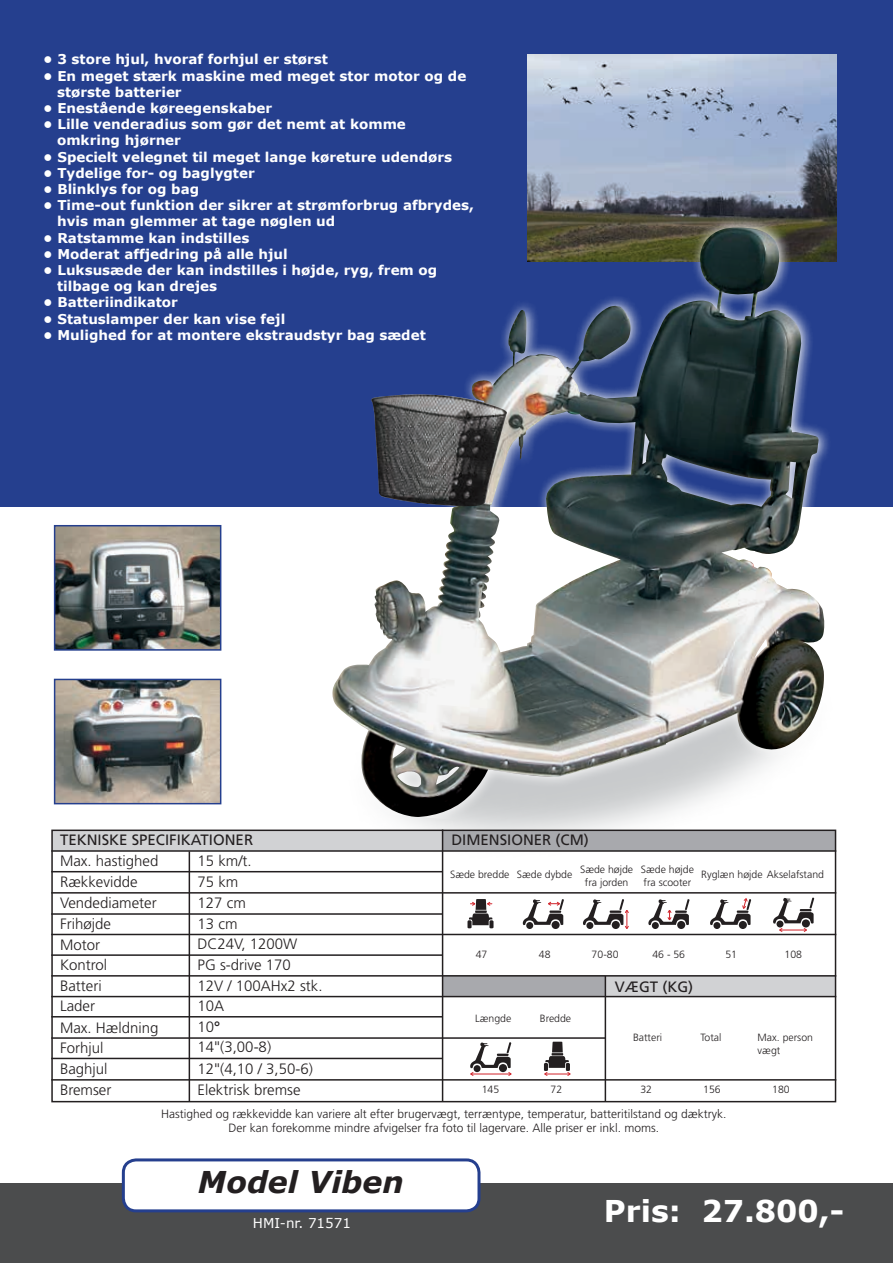
<style>
.page{position:relative;width:893px;height:1263px;background:#fff}
.page>*{position:absolute;margin:0;border:0;box-sizing:border-box;transform-origin:0 0}
.t1{font:700 30px "Verdana";color:#fff}
.t2{font:italic 700 30px "Verdana";color:#231f20}
.t3{font:300 15px/20.9px "Frutiger";color:#231f20}
.t4{font:15px "Frutiger";color:#231f20}
.t5{font:700 13.5px/16.2px "Verdana";color:#fff}
.t6{font:13.5px "Verdana";color:#fff}
.t7{font:300 12px/14.4px "Frutiger";color:#231f20;text-align:center}
.t8{font:300 10.5px/12.6px "Frutiger";color:#231f20}
.s1{font-weight:700}
.s2{font-family:"Helvetica Neue";font-weight:400;font-stretch:condensed}
</style>
<div class="page">
<div style="left:0;top:0;width:893px;height:507px;background:#253f8e"></div>
<img style="left:528px;top:54px;width:308px;height:132px">
<div style="left:0;top:1183px;width:893px;height:80px;background:#4b4c4d"></div>
<div style="left:123px;top:1160px;width:356px;height:51px;background:#fff;border-radius:13px"></div>
<div style="left:122px;top:1158px;width:358px;height:54px;border:3px solid #253f8e;border-radius:13px"></div>
<img style="left:275px;top:848px;width:562px;height:118px">
<svg style="left:332px;top:186px;width:505px;height:662px"></svg>
<img style="left:374px;top:229px;width:351px;height:392px">
<img style="left:368px;top:394px;width:139px;height:113px">
<img style="left:57px;top:682px;width:161px;height:119px">
<div style="left:54px;top:679px;width:167px;height:125px;border:2px solid #253f8e"></div>
<img style="left:57px;top:528px;width:161px;height:120px">
<div style="left:54px;top:525px;width:167px;height:126px;border:2px solid #253f8e"></div>
<div style="left:443px;top:830px;width:393px;height:21px;background:#a8a9ad"></div>
<div style="left:443px;top:976px;width:163px;height:20px;background:#a8a9ad"></div>
<div style="left:606px;top:976px;width:230px;height:20px;background:#d1d2d4"></div>
<div style="left:52px;top:830px;width:391px;height:21px;background:#d1d2d4"></div>
<div style="left:51px;top:829px;width:785px;height:273px;border:2px solid #231f20"></div>
<hr style="left:442px;top:829px;width:1px;height:272px;background:#231f20">
<hr style="left:605px;top:976px;width:1px;height:125px;background:#231f20">
<hr style="left:189px;top:851px;width:1px;height:251px;background:#231f20">
<hr style="left:51px;top:850px;width:785px;height:2px;background:#231f20">
<hr style="left:51px;top:892px;width:785px;height:1px;background:#231f20">
<hr style="left:51px;top:934px;width:785px;height:1px;background:#231f20">
<hr style="left:51px;top:975px;width:785px;height:1px;background:#231f20">
<hr style="left:51px;top:1079px;width:785px;height:1px;background:#231f20">
<hr style="left:51px;top:871px;width:391px;height:1px;background:#231f20">
<hr style="left:51px;top:913px;width:391px;height:2px;background:#231f20">
<hr style="left:51px;top:954px;width:391px;height:2px;background:#231f20">
<hr style="left:51px;top:996px;width:785px;height:1px;background:#231f20">
<hr style="left:51px;top:1016px;width:391px;height:1px;background:#231f20">
<hr style="left:51px;top:1037px;width:554px;height:2px;background:#231f20">
<hr style="left:51px;top:1058px;width:391px;height:1px;background:#231f20">
<div style="left:526px;top:922px;width:7px;height:7px;background:#231f20;border-radius:50%"></div>
<div style="left:552px;top:921px;width:8px;height:8px;background:#231f20;border-radius:50%"></div>
<div style="left:652px;top:922px;width:7px;height:7px;background:#231f20;border-radius:50%"></div>
<div style="left:677px;top:921px;width:8px;height:8px;background:#231f20;border-radius:50%"></div>
<div style="left:713px;top:922px;width:7px;height:7px;background:#231f20;border-radius:50%"></div>
<div style="left:739px;top:921px;width:8px;height:8px;background:#231f20;border-radius:50%"></div>
<svg style="left:467px;top:899px;width:26px;height:29px"></svg>
<svg style="left:522px;top:899px;width:42px;height:26px"></svg>
<svg style="left:648px;top:899px;width:42px;height:26px"></svg>
<svg style="left:709px;top:897px;width:42px;height:28px"></svg>
<svg style="left:582px;top:899px;width:48px;height:30px"></svg>
<svg style="left:772px;top:897px;width:42px;height:36px"></svg>
<svg style="left:544px;top:1041px;width:27px;height:35px"></svg>
<svg style="left:470px;top:1042px;width:42px;height:34px"></svg>
<p class="t5" style="left:43px;top:51px;width:286px">• 3 store hjul, hvoraf forhjul er størst</p>
<p class="t5" style="left:57px;top:68px;width:411px;text-indent:-14px">• En meget stærk maskine med meget stor motor og de største batterier</p>
<p class="t5" style="left:43px;top:100px;width:230px">• Enestående køreegenskaber</p>
<p class="t5" style="left:57px;top:116px;width:350px;text-indent:-14px">• Lille venderadius som gør det nemt at komme omkring hjørner</p>
<p class="t5" style="left:43px;top:149px;width:411px">• Specielt velegnet til meget lange køreture udendørs</p>
<p class="t5" style="left:43px;top:165px;width:213px">• Tydelige for- og baglygter</p>
<p class="t5" style="left:43px;top:181px;width:157px">• Blinklys for og bag</p>
<p class="t5" style="left:57px;top:197px;width:418px;text-indent:-14px">• Time-out funktion der sikrer at strømforbrug afbrydes, hvis man glemmer at tage nøglen ud</p>
<p class="t5" style="left:43px;top:230px;width:208px">• Ratstamme kan indstilles</p>
<p class="t5" style="left:43px;top:246px;width:246px">• Moderat affjedring på alle hjul</p>
<p class="t5" style="left:57px;top:262px;width:382px;text-indent:-14px">• Luksusæde der kan indstilles i højde, ryg, frem og tilbage og kan drejes</p>
<p class="t5" style="left:43px;top:294px;width:136px">• Batteriindikator</p>
<p class="t5" style="left:43px;top:311px;width:244px">• Statuslamper der kan vise fejl</p>
<p class="t5" style="left:43px;top:327px;width:384px">• Mulighed for at montere ekstraudstyr bag sædet</p>
<p class="t4" style="left:60px;top:831px;width:195px">TEKNISKE SPECIFIKATIONER</p>
<p class="t4" style="left:451px;top:831px;width:139px">DIMENSIONER (CM)</p>
<p class="t3" style="left:60px;top:850px;width:100px">Max. hastighed</p>
<p class="t3" style="left:60px;top:871px;width:100px">Rækkevidde<br>Vendediameter<br>Frihøjde<br>Motor<br>Kontrol<br>Batteri<br>Lader<br>Max. Hældning<br>Forhjul<br>Baghjul<br>Bremser</p>
<p class="t3" style="left:197px;top:850px;width:56px">15 km/t.</p>
<p class="t8" style="left:580px;top:863px;width:55px;text-align:center">Sæde højde fra jorden</p>
<p class="t8" style="left:641px;top:863px;width:55px">Sæde højde</p>
<p class="t8" style="left:517px;top:868px;width:57px">Sæde dybde</p>
<p class="t8" style="left:701px;top:868px;width:124px">Ryglæn højde Akselafstand</p>
<p class="t8" style="left:450px;top:868px;width:61px">Sæde bredde</p>
<p class="t3" style="left:197px;top:871px;width:42px">75 km</p>
<p class="t8" style="left:643px;top:876px;width:49px">fra scooter</p>
<p class="t3" style="left:197px;top:893px;width:127px">127 cm<br>13 cm<br>DC24V, 1200W<br>PG s-drive 170<br>12V / 100AHx2 stk.<br>10A</p>
<p class="t3" style="left:197px;top:1017px;width:75px;line-height:20.1px">10<span class="s1">°<br></span>14<span class="s2">"</span>(3,00-8)</p>
<p class="t3" style="left:197px;top:1058px;width:117px">12<span class="s2">"</span>(4,10 / 3,50-6)<br>Elektrisk bremse</p>
<p class="t8" style="left:539px;top:948px;width:13px">48</p>
<p class="t8" style="left:592px;top:948px;width:28px">70-80</p>
<p class="t8" style="left:652px;top:948px;width:34px">46 - 56</p>
<p class="t8" style="left:725px;top:948px;width:13px">51</p>
<p class="t8" style="left:784px;top:948px;width:19px">108</p>
<p class="t8" style="left:476px;top:948px;width:13px">47</p>
<p class="t4" style="left:615px;top:977px;width:80px">VÆGT (KG)</p>
<p class="t8" style="left:475px;top:1012px;width:38px">Længde</p>
<p class="t8" style="left:540px;top:1012px;width:33px">Bredde</p>
<p class="t8" style="left:633px;top:1031px;width:31px">Batteri</p>
<p class="t8" style="left:700px;top:1031px;width:23px">Total</p>
<p class="t8" style="left:758px;top:1031px;width:57px">Max. person vægt</p>
<p class="t8" style="left:482px;top:1083px;width:19px">145</p>
<p class="t8" style="left:550px;top:1083px;width:13px">72</p>
<p class="t8" style="left:640px;top:1083px;width:13px">32</p>
<p class="t8" style="left:703px;top:1083px;width:19px">156</p>
<p class="t8" style="left:772px;top:1083px;width:19px">180</p>
<p class="t7" style="left:161px;top:1106px;width:567px">Hastighed og rækkevidde kan variere alt efter brugervægt, terræntype, temperatur, batteritilstand og dæktryk.<br>Der kan forekomme mindre afvigelser fra foto til lagervare. Alle priser er inkl. moms.</p>
<h1 class="t2" style="left:198px;top:1163px;width:207px">Model Viben</h1>
<p class="t6" style="left:253px;top:1215px;width:100px">HMI-nr. 71571</p>
<h1 class="t1" style="left:604px;top:1191px;width:242px">Pris: 27.800,-</h1>
</div>
